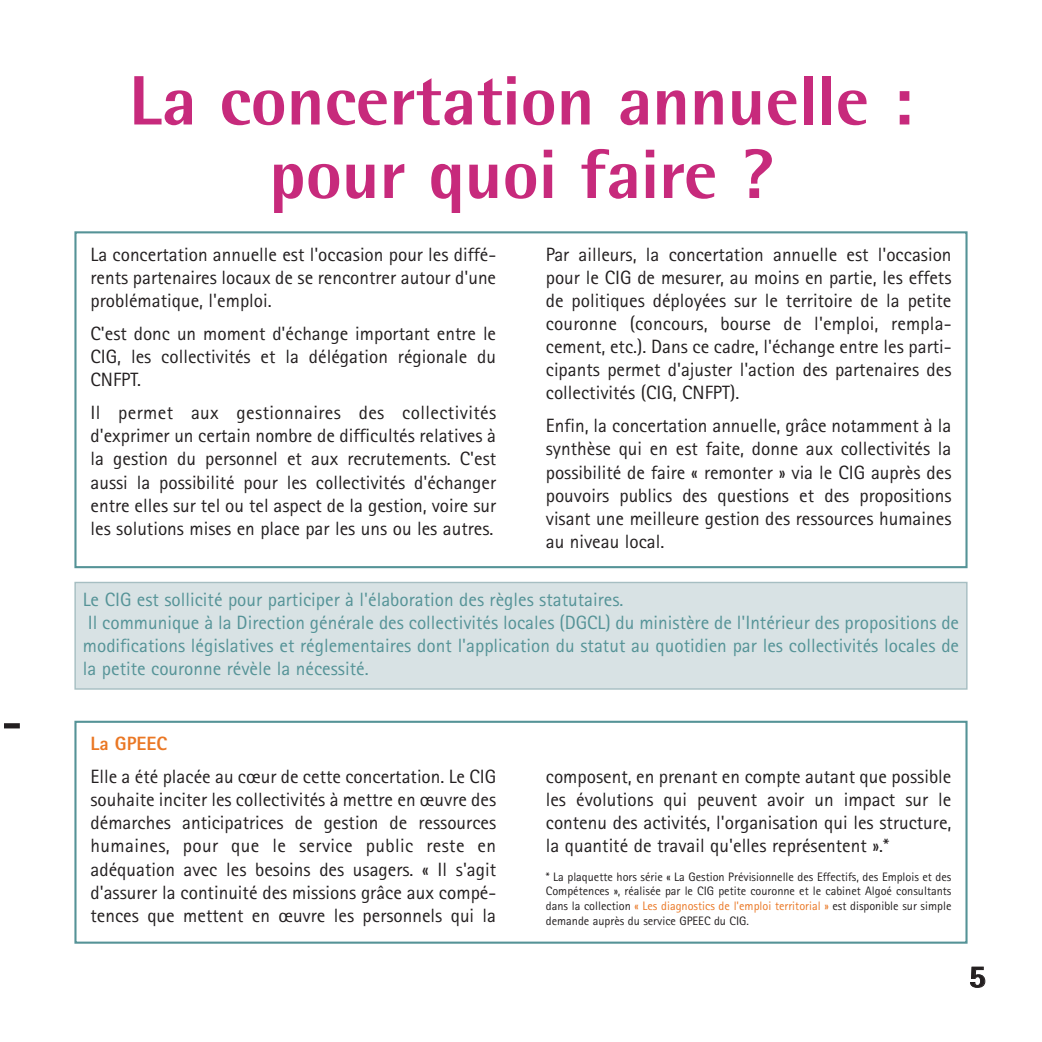
<style>
.page{position:relative;width:1042px;height:1042px;background:#fff}
.page>*{position:absolute;margin:0;border:0;box-sizing:border-box;transform-origin:0 0}
.t1{font:800 70px/73.5px "Rotis Semi Sans";color:#c72a7c;text-align:center}
.t2{font:800 31.5px "Rotis Semi Sans";color:#231f20}
.t3{font:19.25px/23.1px "Rotis Sans Serif";color:#231f20;text-align:justify}
.t4{font:19.25px/23.1px "Rotis Sans Serif";color:#559397}
.t5{font:800 19.25px "Rotis Sans Serif";color:#ea7724}
.t6{font:12.25px/14.7px "Rotis Sans Serif";color:#231f20;text-align:justify}
.s1{color:#ea7724}
</style>
<div class="page">
<div style="left:74px;top:231px;width:893px;height:337px;border:2px solid #559397"></div>
<div style="left:74px;top:721px;width:893px;height:222px;border:2px solid #559397"></div>
<div style="left:75px;top:582px;width:892px;height:107px;background:#d8e2e4"></div>
<div style="left:74px;top:582px;width:893px;height:108px;border:1px solid #a6bec2"></div>
<div style="left:4px;top:723px;width:16px;height:5px;background:#231f20"></div>
<h1 class="t1" style="left:129px;top:71px;width:785px">La concertation annuelle : pour quoi faire ?</h1>
<p class="t3" style="left:91px;top:245px;width:407px">La concertation annuelle est l'occasion pour les diffé&shy;rents partenaires locaux de se rencontrer autour d'une problématique, l'emploi.</p>
<p class="t3" style="left:91px;top:324px;width:407px">C'est donc un moment d'échange important entre le CIG, les collectivités et la délégation régionale du CNFPT.</p>
<p class="t3" style="left:91px;top:403px;width:407px">Il permet aux gestionnaires des collectivités d'exprimer un certain nombre de difficultés relatives à la gestion du personnel et aux recrutements. C'est aussi la possibilité pour les collectivités d'échanger entre elles sur tel ou tel aspect de la gestion, voire sur les solutions mises en place par les uns ou les autres.</p>
<p class="t3" style="left:546px;top:245px;width:407px">Par ailleurs, la concertation annuelle est l'occasion pour le CIG de mesurer, au moins en partie, les effets de politiques déployées sur le territoire de la petite couronne (concours, bourse de l'emploi, rempla&shy;cement, etc.). Dans ce cadre, l'échange entre les parti&shy;cipants permet d'ajuster l'action des partenaires des collectivités (CIG, CNFPT).</p>
<p class="t3" style="left:546px;top:416px;width:407px">Enfin, la concertation annuelle, grâce notamment à la synthèse qui en est faite, donne aux collectivités la possibilité de faire « remonter » via le CIG auprès des pouvoirs publics des questions et des propositions visant une meilleure gestion des ressources humaines au niveau local.</p>
<p class="t4" style="left:83px;top:589px;width:878px">Le CIG est sollicité pour participer à l'élaboration des règles statutaires.<br>Il communique à la Direction générale des collectivités locales (DGCL) du ministère de l'Intérieur des propositions de modifications législatives et réglementaires dont l'application du statut au quotidien par les collectivités locales de la petite couronne révèle la nécessité.</p>
<p class="t5" style="left:91px;top:737px;width:78px">La GPEEC</p>
<p class="t3" style="left:91px;top:767px;width:407px">Elle a été placée au cœur de cette concertation. Le CIG souhaite inciter les collectivités à mettre en œuvre des démarches anticipatrices de gestion de ressources humaines, pour que le service public reste en adéquation avec les besoins des usagers. « Il s'agit d'assurer la continuité des missions grâce aux compé&shy;tences que mettent en œuvre les personnels qui la</p>
<p class="t3" style="left:546px;top:767px;width:407px">composent, en prenant en compte autant que possible les évolutions qui peuvent avoir un impact sur le contenu des activités, l'organisation qui les structure, la quantité de travail qu'elles représentent ».*</p>
<p class="t6" style="left:546px;top:870px;width:407px">* La plaquette hors série « La Gestion Prévisionnelle des Effectifs, des Emplois et des Compétences », réalisée par le CIG petite couronne et le cabinet Algoé consultants dans la collection <span class="s1">« Les diagnostics de l'emploi territorial »</span> est disponible sur simple demande auprès du service GPEEC du CIG.</p>
<h2 class="t2" style="left:968px;top:965px;width:19px">5</h2>
</div>
